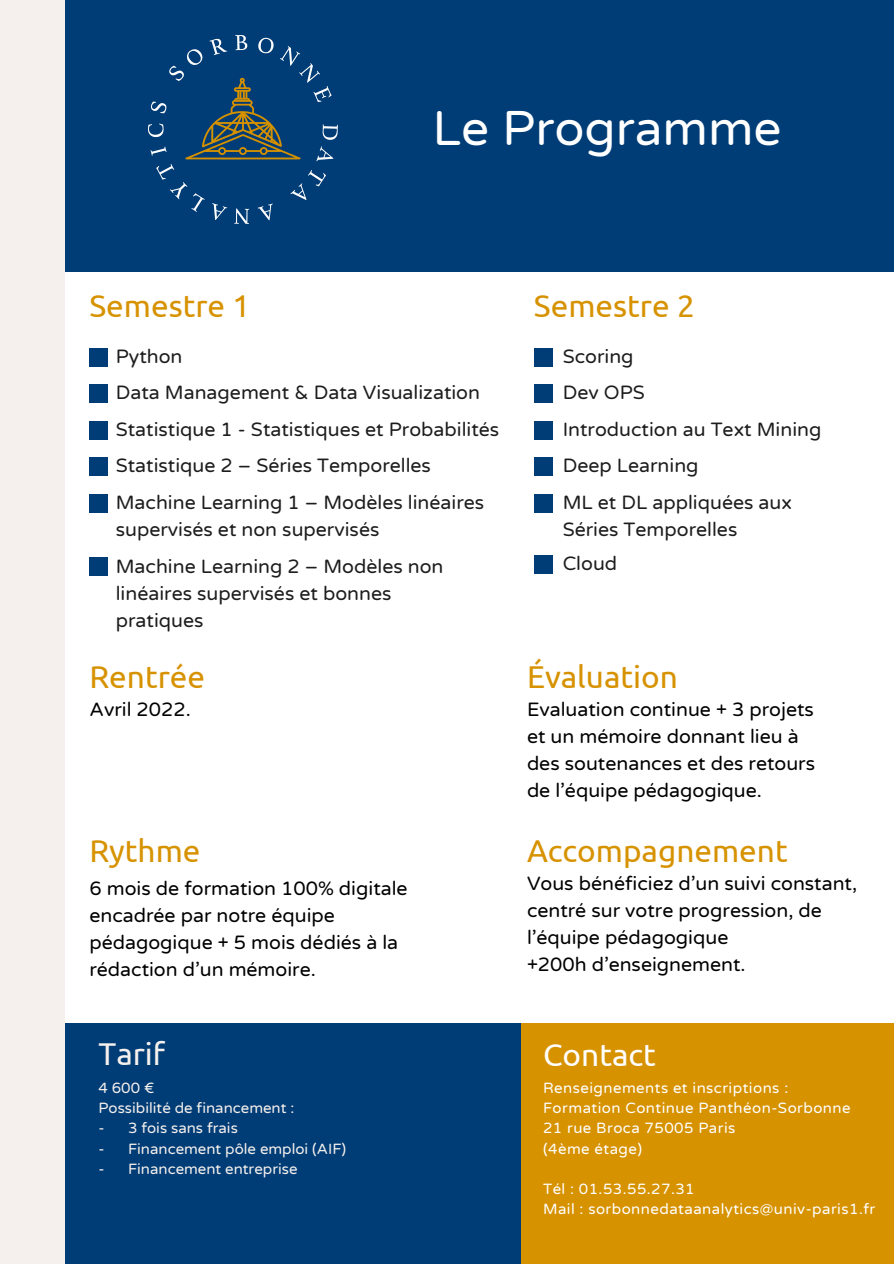
<style>
.page{position:relative;width:894px;height:1264px;background:#fff}
.page>*{position:absolute;margin:0;border:0;box-sizing:border-box;transform-origin:0 0}
.t1{font:49.5px "Varela Round";color:#fff}
.t2{font:31.5px "Ubuntu";color:#d79200}
.t3{font:31.5px "Ubuntu";color:#fff}
.t4{font:31.5px "Ubuntu";color:#f5f0ed}
.t5{font:19.5px/27px "Varela Round";color:#1d1d1d}
.t6{font:19.5px/27px "Varela Round";color:#000}
.t7{font:15px "Varela Round";letter-spacing:.03em;color:#fff}
.t8{font:15px "Varela Round";color:#f5f0ed}
</style>
<div class="page">
<div style="left:0;top:0;width:893px;height:272px;background:#003c76"></div>
<div style="left:0;top:1023px;width:535px;height:240px;background:#003c76"></div>
<div style="left:521px;top:1023px;width:372px;height:240px;background:#d79200"></div>
<img style="left:149px;top:36px;width:188px;height:188px">
<div style="left:0;top:0;width:64px;height:1263px;background:#f5f0ed"></div>
<div style="left:89px;top:348px;width:18px;height:18px;background:#003c76"></div>
<div style="left:89px;top:384px;width:18px;height:18px;background:#003c76"></div>
<div style="left:89px;top:421px;width:18px;height:18px;background:#003c76"></div>
<div style="left:89px;top:457px;width:18px;height:18px;background:#003c76"></div>
<div style="left:89px;top:494px;width:18px;height:18px;background:#003c76"></div>
<div style="left:89px;top:558px;width:18px;height:18px;background:#003c76"></div>
<div style="left:534px;top:348px;width:18px;height:18px;background:#003c76"></div>
<div style="left:534px;top:384px;width:18px;height:18px;background:#003c76"></div>
<div style="left:534px;top:421px;width:18px;height:18px;background:#003c76"></div>
<div style="left:534px;top:457px;width:18px;height:18px;background:#003c76"></div>
<div style="left:534px;top:494px;width:18px;height:18px;background:#003c76"></div>
<div style="left:534px;top:555px;width:18px;height:18px;background:#003c76"></div>
<p class="t1" style="left:432px;top:99px;width:350px">Le Programme</p>
<p class="t2" style="left:89px;top:287px;width:162px">Semestre 1</p>
<p class="t5" style="left:116px;top:343px;width:68px">Python</p>
<p class="t5" style="left:116px;top:379px;width:366px">Data Management &amp; Data Visualization</p>
<p class="t5" style="left:116px;top:416px;width:385px">Statistique 1 - Statistiques et Probabilités</p>
<p class="t5" style="left:116px;top:452px;width:316px">Statistique 2 – Séries Temporelles</p>
<p class="t5" style="left:116px;top:489px;width:370px">Machine Learning 1 – Modèles linéaires supervisés et non supervisés</p>
<p class="t5" style="left:116px;top:553px;width:329px">Machine Learning 2 – Modèles non linéaires supervisés et bonnes pratiques</p>
<p class="t2" style="left:89px;top:658px;width:117px">Rentrée</p>
<p class="t6" style="left:89px;top:696px;width:103px">Avril 2022.</p>
<p class="t2" style="left:89px;top:832px;width:112px">Rythme</p>
<p class="t6" style="left:89px;top:875px;width:319px">6 mois de formation 100% digitale encadrée par notre équipe pédagogique + 5 mois dédiés à la rédaction d’un mémoire.</p>
<p class="t4" style="left:98px;top:1035px;width:68px">Tarif</p>
<p class="t8" style="left:98px;top:1078px;width:57px">4 600 €</p>
<p class="t8" style="left:98px;top:1099px;width:197px">Possibilité de financement :</p>
<p class="t8" style="left:98px;top:1119px;width:141px">- 3 fois sans frais</p>
<p class="t8" style="left:98px;top:1139px;width:249px">- Financement pôle emploi (AIF)</p>
<p class="t8" style="left:98px;top:1160px;width:200px">- Financement entreprise</p>
<p class="t2" style="left:534px;top:287px;width:162px">Semestre 2</p>
<p class="t5" style="left:562px;top:343px;width:72px">Scoring</p>
<p class="t5" style="left:562px;top:379px;width:84px">Dev OPS</p>
<p class="t5" style="left:562px;top:416px;width:260px">Introduction au Text Mining</p>
<p class="t5" style="left:562px;top:452px;width:137px">Deep Learning</p>
<p class="t5" style="left:562px;top:489px;width:231px">ML et DL appliquées aux<br>Séries Temporelles</p>
<p class="t5" style="left:562px;top:550px;width:56px">Cloud</p>
<p class="t2" style="left:527px;top:658px;width:152px">Évaluation</p>
<p class="t6" style="left:527px;top:696px;width:289px">Evaluation continue + 3 projets et un mémoire donnant lieu à des soutenances et des retours de l’équipe pédagogique.</p>
<p class="t2" style="left:527px;top:832px;width:262px">Accompagnement</p>
<p class="t6" style="left:527px;top:870px;width:331px">Vous bénéficiez d’un suivi constant, centré sur votre progression, de l’équipe pédagogique</p>
<p class="t6" style="left:527px;top:951px;width:220px">+200h d’enseignement.</p>
<p class="t3" style="left:543px;top:1036px;width:114px">Contact</p>
<p class="t7" style="left:543px;top:1078px;width:246px">Renseignements et inscriptions :</p>
<p class="t7" style="left:543px;top:1099px;width:309px">Formation Continue Panthéon-Sorbonne</p>
<p class="t7" style="left:543px;top:1119px;width:194px">21 rue Broca 75005 Paris</p>
<p class="t7" style="left:543px;top:1139px;width:101px">(4ème étage)</p>
<p class="t7" style="left:543px;top:1180px;width:153px">Tél : 01.53.55.27.31</p>
<p class="t7" style="left:543px;top:1200px;width:333px">Mail : sorbonnedataanalytics@univ-paris1.fr</p>
</div>
